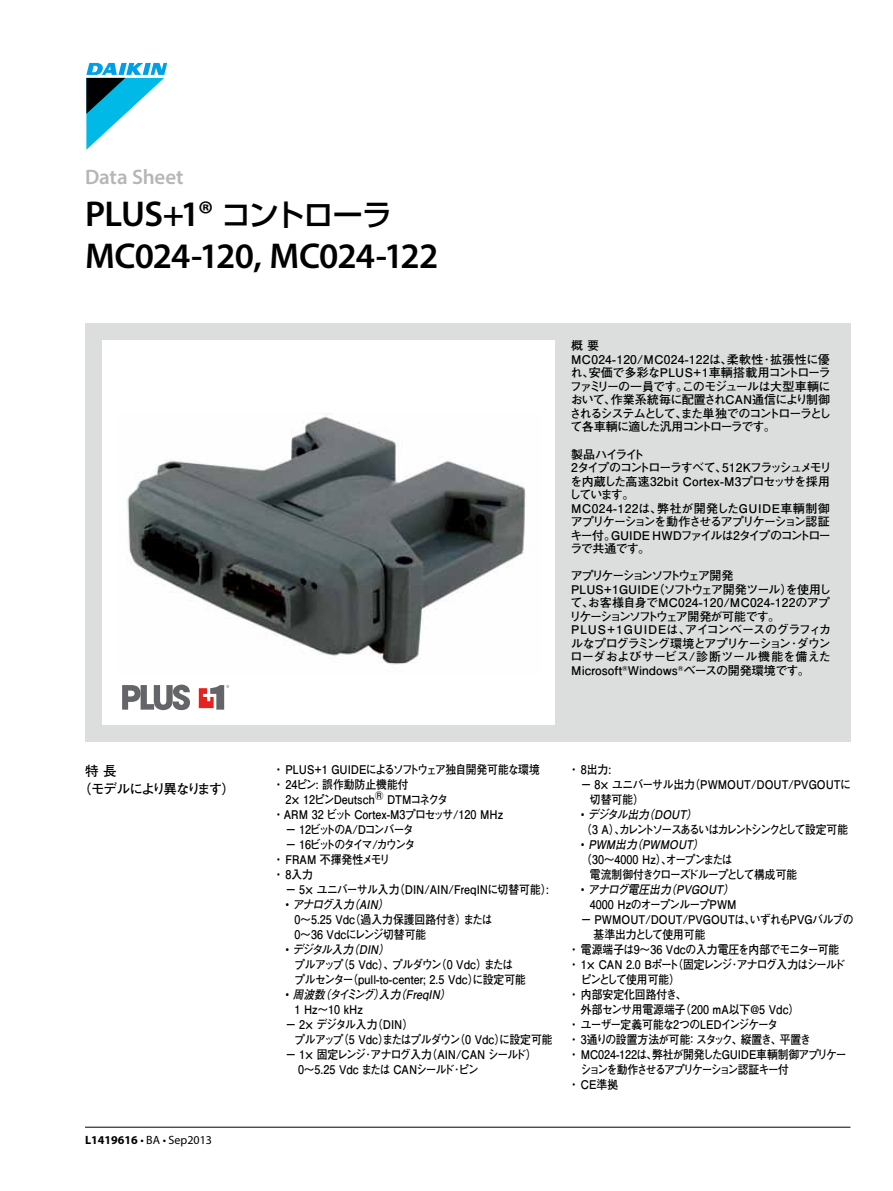
<style>
.page{position:relative;width:893px;height:1191px;background:#fff}
.page>*{position:absolute;margin:0;border:0;box-sizing:border-box;transform-origin:0 0}
.t1{font:600 36px/42px "Myriad Pro";letter-spacing:-.025em;color:#000}
.t2{font:600 21px "Myriad Pro";letter-spacing:-.005em;color:#b5b6b6}
.t3{font:700 13.5px/18px "Futo Go B101 Pro";letter-spacing:-.12em;color:#000}
.t4{font:700 12px/13.5px "Futo Go B101 Pro";letter-spacing:-.04em;color:#000}
.t5{font:700 12px/15px "Futo Go B101 Pro";color:#000;scale:.9 1}
.t6{font:700 12px/13.5px "Futo Go B101 Pro";letter-spacing:-.065em;color:#000}
.t7{font:700 12px "Futo Go B101 Pro";letter-spacing:-.04em;color:#000;scale:.9 1}
.t8{font:700 12px "Futo Go B101 Pro";letter-spacing:-.075em;color:#000;scale:.9 1}
.t9{font:700 12px "Futo Go B101 Pro";letter-spacing:-.02em;color:#000;scale:.9 1}
.t10{font:italic 700 12px "Futo Go B101 Pro";color:#000;scale:.9 1}
.t11{font:700 12px "Futo Go B101 Pro";letter-spacing:-.065em;color:#000;scale:.9 1}
.t12{font:700 12px "Futo Go B101 Pro";letter-spacing:-.01em;color:#000;scale:.9 1}
.t13{font:700 12px/15px "Futo Go B101 Pro";letter-spacing:-.16em;color:#000;scale:.9 1}
.t14{font:700 12px "Futo Go B101 Pro";letter-spacing:-.095em;color:#000;scale:.9 1}
.t15{font:700 12px "Futo Go B101 Pro";letter-spacing:-.14em;color:#000;scale:.9 1}
.t16{font:12px "Myriad Pro";color:#000}
.t17{font:700 12px "Futo Go B101 Pro";letter-spacing:-.1em;color:#000;scale:.9 1}
.t18{font:700 12px "Futo Go B101 Pro";letter-spacing:-.155em;color:#000;scale:.9 1}
.t19{font:700 12px "Futo Go B101 Pro";letter-spacing:-.005em;color:#000;scale:.9 1}
.t20{font:700 12px "Futo Go B101 Pro";letter-spacing:-.09em;color:#000;scale:.9 1}
.s1{font-family:"Shin Go Pro";font-weight:500;font-size:30px}
.s2{font-style:italic}
.s3{font-style:normal}
.s4{font-weight:700}
</style>
<div class="page">
<div style="left:85px;top:323px;width:765px;height:419px;background:#dcdddd"></div>
<hr style="left:85px;top:1126px;width:765px;height:1px;background:#000">
<div style="left:102px;top:340px;width:453px;height:385px;background:#fff"></div>
<svg style="left:122px;top:684px;width:68px;height:26px"></svg>
<svg style="left:199px;top:685px;width:30px;height:24px"></svg>
<img style="left:127px;top:413px;width:399px;height:252px">
<svg style="left:86px;top:63px;width:81px;height:87px"></svg>
<h2 class="t2" style="left:85px;top:163px;width:100px">Data Sheet</h2>
<h1 class="t1" style="left:85px;top:192px;width:355px">PLUS+1® <span class="s1">コントローラ<br></span>MC024-120, MC024-122</h1>
<p class="t4" style="left:570px;top:338px;width:263px">概要<br>MC024-120/MC024-122は､柔軟性･拡張性に優れ､安価で多彩なPLUS+1車輌搭載用コントローラファミリーの一員です。このモジュールは大型車輌において、作業系統毎に配置されCAN通信により制御されるシステムとして､また単独でのコントローラとして各車輌に適した汎用コントローラです。</p>
<p class="t6" style="left:570px;top:446px;width:264px">製品ハイライト<br>2タイプのコントローラすべて、512Kフラッシュメモリを内蔵した高速32bit Cortex-M3プロセッサを採用しています。<br>MC024-122は、弊社が開発したGUIDE車輌制御アプリケーションを動作させるアプリケーション認証キー付。GUIDE HWDファイルは2タイプのコントローラで共通です。</p>
<p class="t4" style="left:569px;top:567px;width:264px">アプリケーションソフトウェア開発<br>PLUS+1GUIDE（ソフトウェア開発ツール）を使用して､お客様自身でMC024-120/MC024-122のアプリケーションソフトウェア開発が可能です。<br>PLUS+1GUIDEは､アイコンベースのグラフィカルなプログラミング環境とアプリケーション･ダウンローダおよびサービス/診断ツール機能を備えた<br>Microsoft<sup>®</sup>Windows<sup>®</sup>ベースの開発環境です。</p>
<p class="t7" style="left:273px;top:760px;width:298px">・ PLUS+1 GUIDEによるソフトウェア独自開発可能な環境</p>
<p class="t5" style="left:273px;top:775px;width:152px">・ 24ピン: 誤作動防止機能付</p>
<p class="t5" style="left:285px;top:790px;width:182px">2× 12ピンDeutsch® DTMコネクタ</p>
<p class="t5" style="left:273px;top:805px;width:257px">・ ARM 32 ビット Cortex-M3プロセッサ/120 MHz</p>
<p class="t17" style="left:285px;top:820px;width:144px">− 12ビットのA/Dコンバータ</p>
<p class="t18" style="left:285px;top:835px;width:146px">− 16ビットのタイマ/カウンタ</p>
<p class="t5" style="left:273px;top:850px;width:132px">・ FRAM 不揮発性メモリ</p>
<p class="t7" style="left:273px;top:865px;width:46px">・ 8入力</p>
<p class="t5" style="left:285px;top:880px;width:298px">− 5× ユニバーサル入力（DIN/AIN/FreqINに切替可能）:</p>
<p class="t5" style="left:294px;top:895px;width:222px;text-indent:-9px">• <span class="s2">アナログ入力（AIN）<br></span>0～5.25 Vdc（過入力保護回路付き）または<br>0～36 Vdcにレンジ切替可能</p>
<p class="t5" style="left:294px;top:940px;width:259px;text-indent:-9px">• <span class="s2">デジタル入力（DIN）<br></span>プルアップ（5 Vdc）､プルダウン（0 Vdc）またはプルセンター（pull-to-center; 2.5 Vdc）に設定可能</p>
<p class="t10" style="left:285px;top:985px;width:189px"><span class="s3">•</span> 周波数（タイミング）入力（FreqIN）</p>
<p class="t7" style="left:294px;top:1000px;width:78px">1 Hz～10 kHz</p>
<p class="t12" style="left:285px;top:1015px;width:144px">− 2× デジタル入力（DIN）</p>
<p class="t7" style="left:294px;top:1030px;width:288px">プルアップ（5 Vdc）またはプルダウン（0 Vdc）に設定可能</p>
<p class="t11" style="left:285px;top:1045px;width:281px">− 1× 固定レンジ･アナログ入力（AIN/CAN シールド）</p>
<p class="t8" style="left:298px;top:1060px;width:203px">0～5.25 Vdc または CANシールド･ピン</p>
<p class="t3" style="left:78px;top:760px;width:159px;text-indent:7px">特長<br>（モデルにより異なります）</p>
<p class="t7" style="left:569px;top:760px;width:49px">・ 8出力:</p>
<p class="t5" style="left:581px;top:775px;width:301px">− 8× ユニバーサル出力（PWMOUT/DOUT/PVGOUTに</p>
<p class="t7" style="left:590px;top:790px;width:62px">切替可能）</p>
<p class="t13" style="left:581px;top:805px;width:298px">• <span class="s2">デジタル出力（DOUT）<br></span>（3 A）､カレントソースあるいはカレントシンクとして設定可能</p>
<p class="t10" style="left:581px;top:835px;width:141px"><span class="s3">•</span> PWM出力（PWMOUT）</p>
<p class="t14" style="left:581px;top:850px;width:170px">（30～4000 Hz）､オープンまたは</p>
<p class="t14" style="left:590px;top:865px;width:232px">電流制御付きクローズドループとして構成可能</p>
<p class="t10" style="left:581px;top:880px;width:175px"><span class="s3">•</span> アナログ電圧出力（PVGOUT）</p>
<p class="t7" style="left:590px;top:895px;width:164px">4000 HzのオープンループPWM</p>
<p class="t5" style="left:581px;top:910px;width:305px">− PWMOUT/DOUT/PVGOUTは、いずれもPVGバルブの</p>
<p class="t19" style="left:593px;top:925px;width:126px">基準出力として使用可能</p>
<p class="t9" style="left:569px;top:940px;width:302px">・ 電源端子は9～36 Vdcの入力電圧を内部でモニター可能</p>
<p class="t8" style="left:569px;top:955px;width:309px">・ 1× CAN 2.0 Bポート（固定レンジ･アナログ入力はシールド</p>
<p class="t20" style="left:581px;top:970px;width:112px">ピンとして使用可能）</p>
<p class="t5" style="left:569px;top:985px;width:133px">・ 内部安定化回路付き、</p>
<p class="t5" style="left:581px;top:1000px;width:245px">外部センサ用電源端子（200 mA以下@5 Vdc）</p>
<p class="t11" style="left:569px;top:1015px;width:234px">・ ユーザー定義可能な2つのLEDインジケータ</p>
<p class="t9" style="left:569px;top:1030px;width:271px">・ 3通りの設置方法が可能：スタック､縦置き､平置き</p>
<p class="t12" style="left:569px;top:1045px;width:310px">・ MC024-122は、弊社が開発したGUIDE車輌制御アプリケー</p>
<p class="t15" style="left:581px;top:1060px;width:233px">ションを動作させるアプリケーション認証キー付</p>
<p class="t7" style="left:569px;top:1075px;width:56px">・ CE準拠</p>
<p class="t16" style="left:85px;top:1132px;width:128px"><span class="s4">L1419616</span> • BA • Sep2013</p>
</div>
